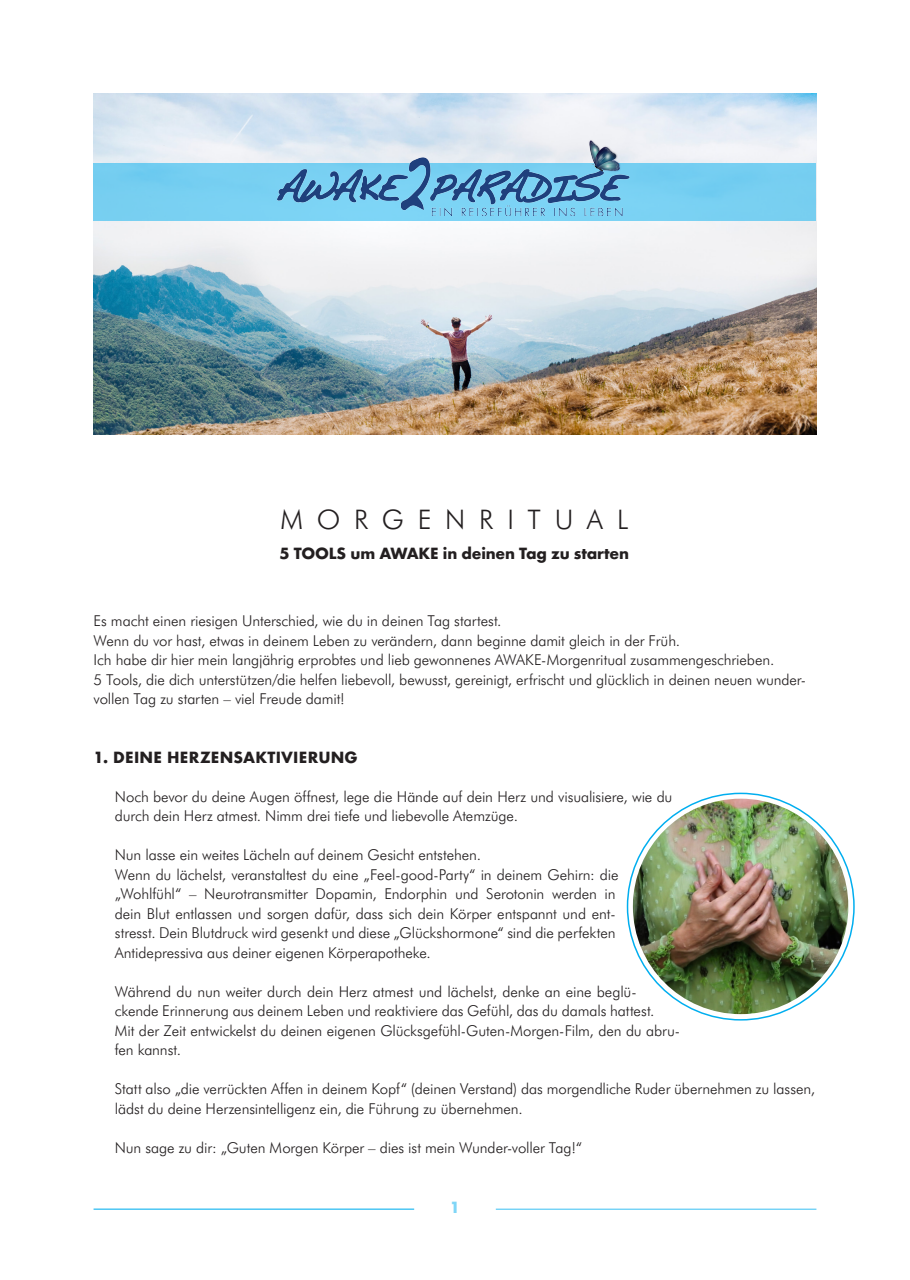
<style>
.page{position:relative;width:910px;height:1280px;background:#fff}
.page>*{position:absolute;margin:0;border:0;box-sizing:border-box;transform-origin:0 0}
.t1{font:300 27px "Futura BT";letter-spacing:.51em;color:#231f20}
.t2{font:300 15px/19.5px "Futura BT";letter-spacing:-.005em;color:#231f20}
.t3{font:700 15px "Futura";letter-spacing:-.01em;color:#231f20}
.t4{font:700 15px "Futura";letter-spacing:.015em;color:#231f20}
.t5{font:700 15px "Futura";color:#00aeef}
</style>
<div class="page">
<img style="left:94px;top:94px;width:722px;height:340px">
<div style="left:94px;top:164px;width:722px;height:57px;background:#78cff1"></div>
<hr style="left:94px;top:1208px;width:320px;height:2px;background:#00aeef">
<hr style="left:496px;top:1208px;width:320px;height:2px;background:#00aeef">
<img style="left:278px;top:128px;width:354px;height:88px">
<img style="left:633px;top:799px;width:215px;height:215px;border-radius:108px">
<p class="t1" style="left:280px;top:503px;width:349px">MORGENRITUAL</p>
<p class="t3" style="left:280px;top:542px;width:351px">5 TOOLS um AWAKE in deinen Tag zu starten</p>
<p class="t2" style="left:94px;top:611px;width:410px">Es macht einen riesigen Unterschied, wie du in deinen Tag startest.</p>
<p class="t2" style="left:94px;top:630px;width:588px">Wenn du vor hast, etwas in deinem Leben zu verändern, dann beginne damit gleich in der Früh.</p>
<p class="t2" style="left:94px;top:650px;width:682px">Ich habe dir hier mein langjährig erprobtes und lieb gewonnenes AWAKE-Morgenritual zusammengeschrieben.</p>
<p class="t2" style="left:94px;top:669px;width:714px">5 Tools, die dich unterstützen/die helfen liebevoll, bewusst, gereinigt, erfrischt und glücklich in deinen neuen wunder&shy;vollen Tag zu starten – viel Freude damit!</p>
<p class="t4" style="left:94px;top:746px;width:266px">1. DEINE HERZENSAKTIVIERUNG</p>
<p class="t2" style="left:115px;top:786px;width:559px">Noch bevor du deine Augen öffnest, lege die Hände auf dein Herz und visualisiere, wie du durch dein Herz atmest. Nimm drei tiefe und liebevolle Atemzüge.</p>
<p class="t2" style="left:115px;top:845px;width:368px">Nun lasse ein weites Lächeln auf deinem Gesicht entstehen.</p>
<p class="t2" style="left:115px;top:864px;width:505px">Wenn du lächelst, veranstaltest du eine „Feel-good-Party“ in deinem Gehirn: die „Wohlfühl“ – Neurotransmitter Dopamin, Endorphin und Serotonin werden in dein Blut entlassen und sorgen dafür, dass sich dein Körper entspannt und ent&shy;stresst. Dein Blutdruck wird gesenkt und diese „Glückshormone“ sind die perfekten Antidepressiva aus deiner eigenen Körperapotheke.</p>
<p class="t2" style="left:115px;top:981px;width:541px">Während du nun weiter durch dein Herz atmest und lächelst, denke an eine beglü&shy;ckende Erinnerung aus deinem Leben und reaktiviere das Gefühl, das du damals hattest.</p>
<p class="t2" style="left:115px;top:1020px;width:567px">Mit der Zeit entwickelst du deinen eigenen Glücksgefühl-Guten-Morgen-Film, den du abru&shy;fen kannst.</p>
<p class="t2" style="left:115px;top:1079px;width:702px">Statt also „die verrückten Affen in deinem Kopf“ (deinen Verstand) das morgendliche Ruder übernehmen zu lassen, lädst du deine Herzensintelligenz ein, die Führung zu übernehmen.</p>
<p class="t2" style="left:115px;top:1137px;width:469px">Nun sage zu dir: „Guten Morgen Körper – dies ist mein Wunder-voller Tag!“</p>
<p class="t5" style="left:450px;top:1197px;width:12px">1</p>
</div>
